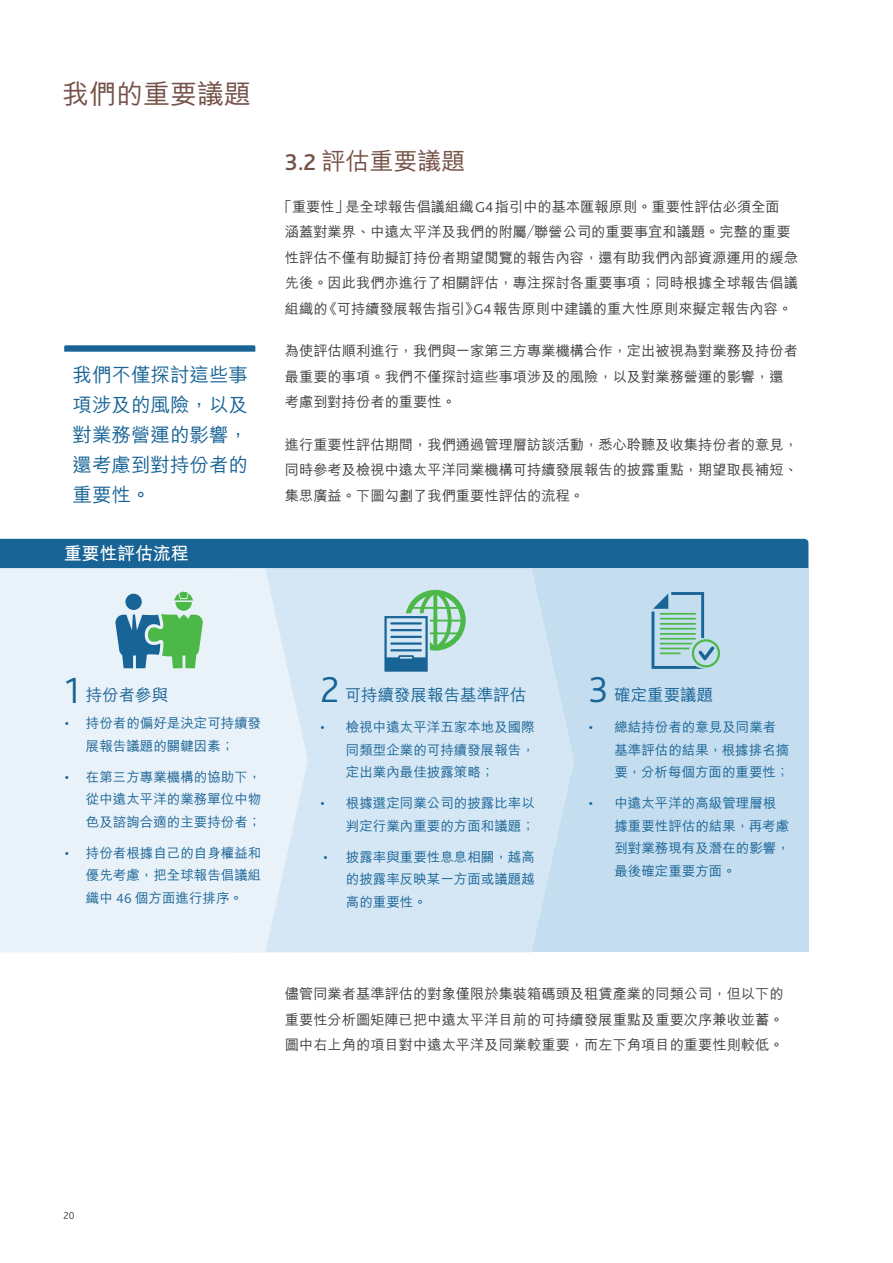
<style>
.page{position:relative;width:893px;height:1263px;background:#fff}
.page>*{position:absolute;margin:0;border:0;box-sizing:border-box;transform-origin:0 0}
.t1{font:300 37.8px "Bliss 2";color:#196496}
.t2{font:500 27px "M Hei HK";color:#755247}
.t3{font:500 24px "M Hei HK";color:#755247}
.t4{font:500 19.5px/30px "M Hei HK";color:#196496;text-align:justify}
.t5{font:700 18px "M Hei HK";letter-spacing:-.01em;color:#fff}
.t6{font:500 16.5px "M Hei HK";color:#196496}
.t7{font:500 14.25px/25.5px "M Hei HK";color:#3e3e3f}
.t8{font:500 13.5px/22.5px "M Hei HK";color:#196496;text-align:justify}
.t9{font:300 10.5px "Bliss 2";color:#3e3e3f}
.s1{font-family:"Bliss 2"}
.s2{font-family:"Bliss 2";font-weight:300;font-size:15px}
.s3{font-family:"Bliss 2";font-weight:300;font-size:14.1px}
</style>
<div class="page">
<div style="left:0;top:539px;width:808px;height:29px;background:#196496"></div>
<div style="left:0;top:568px;width:808px;height:384px;background:#c4ddef"></div>
<svg style="left:308px;top:569px;width:266px;height:383px;background:#d3e6f3"></svg>
<svg style="left:0;top:568px;width:308px;height:384px;background:#e7f1f8"></svg>
<svg style="left:64px;top:345px;width:191px;height:7px"></svg>
<svg style="left:115px;top:592px;width:88px;height:76px;background:#7eb9a5"></svg>
<div style="left:692px;top:639px;width:28px;height:28px;border:2px solid #4cb848;border-radius:50%"></div>
<svg style="left:652px;top:592px;width:62px;height:77px"></svg>
<svg style="left:384px;top:590px;width:82px;height:82px;background:#97c5c1"></svg>
<h2 class="t2" style="left:62px;top:75px;width:191px">我們的重要議題</h2>
<h3 class="t4" style="left:73px;top:358px;width:177px">我們不僅探討這些事項涉及的風險，以及對業務營運的影響，還考慮到對持份者的重要性。</h3>
<p class="t5" style="left:64px;top:540px;width:126px">重要性評估流程</p>
<h3 class="t3" style="left:285px;top:144px;width:182px"><span class="s1">3.2</span> 評估重要議題</h3>
<p class="t7" style="left:285px;top:193px;width:514px;text-indent:-7px">「重要性」是全球報告倡議組織<span class="s2">G4</span>指引中的基本匯報原則。重要性評估必須全面<br>涵蓋對業界、中遠太平洋及我們的附屬／聯營公司的重要事宜和議題。完整的重要性評估不僅有助擬訂持份者期望閱覽的報告內容，還有助我們內部資源運用的緩急先後。因此我們亦進行了相關評估，專注探討各重要事項；同時根據全球報告倡議組織的《可持續發展報告指引》<span class="s2">G4</span>報告原則中建議的重大性原則來擬定報告內容。</p>
<p class="t7" style="left:285px;top:337px;width:515px">為使評估順利進行，我們與一家第三方專業機構合作，定出被視為對業務及持份者最重要的事項。我們不僅探討這些事項涉及的風險，以及對業務營運的影響，還考慮到對持份者的重要性。</p>
<p class="t7" style="left:285px;top:431px;width:514px;text-align:justify">進行重要性評估期間，我們通過管理層訪談活動，悉心聆聽及收集持份者的意見，同時參考及檢視中遠太平洋同業機構可持續發展報告的披露重點，期望取長補短、集思廣益。下圖勾劃了我們重要性評估的流程。</p>
<h1 class="t1" style="left:65px;top:667px;width:17px">1</h1>
<p class="t6" style="left:86px;top:683px;width:84px">持份者參與</p>
<p class="t8" style="left:65px;top:711px;width:198px;text-align:center"><span class="s3">•</span> 持份者的偏好是決定可持續發展報告議題的關鍵因素；</p>
<p class="t8" style="left:86px;top:764px;width:177px;text-indent:-21px"><span class="s3">•</span> 在第三方專業機構的協助下，從中遠太平洋的業務單位中物色及諮詢合適的主要持份者；</p>
<p class="t8" style="left:86px;top:840px;width:177px;text-indent:-21px"><span class="s3">•</span> 持份者根據自己的自身權益和優先考慮，把全球報告倡議組織中 <span class="s3">46</span> 個方面進行排序。</p>
<h1 class="t1" style="left:320px;top:666px;width:21px">2</h1>
<p class="t6" style="left:345px;top:682px;width:183px">可持續發展報告基準評估</p>
<p class="t8" style="left:346px;top:715px;width:190px;text-indent:-26px"><span class="s3">•</span> 檢視中遠太平洋五家本地及國際同類型企業的可持續發展報告，定出業內最佳披露策略；</p>
<p class="t8" style="left:320px;top:791px;width:216px;text-align:right"><span class="s3">•</span> 根據選定同業公司的披露比率以判定行業內重要的方面和議題；</p>
<p class="t8" style="left:346px;top:844px;width:190px;text-indent:-22px"><span class="s3">•</span> 披露率與重要性息息相關，越高的披露率反映某一方面或議題越高的重要性。</p>
<h1 class="t1" style="left:589px;top:666px;width:21px">3</h1>
<p class="t6" style="left:614px;top:682px;width:100px">確定重要議題</p>
<p class="t8" style="left:614px;top:715px;width:176px;text-align:left;text-indent:-26px"><span class="s3">•</span> 總結持份者的意見及同業者基準評估的結果，根據排名摘要，分析每個方面的重要性；</p>
<p class="t8" style="left:614px;top:791px;width:177px;text-align:left;text-indent:-26px"><span class="s3">•</span> 中遠太平洋的高級管理層根據重要性評估的結果，再考慮到對業務現有及潛在的影響，最後確定重要方面。</p>
<p class="t7" style="left:285px;top:980px;width:500px;text-align:justify">儘管同業者基準評估的對象僅限於集裝箱碼頭及租賃產業的同類公司，但以下的重要性分析圖矩陣已把中遠太平洋目前的可持續發展重點及重要次序兼收並蓄。圖中右上角的項目對中遠太平洋及同業較重要，而左下角項目的重要性則較低。</p>
<p class="t9" style="left:64px;top:1209px;width:13px">20</p>
</div>
